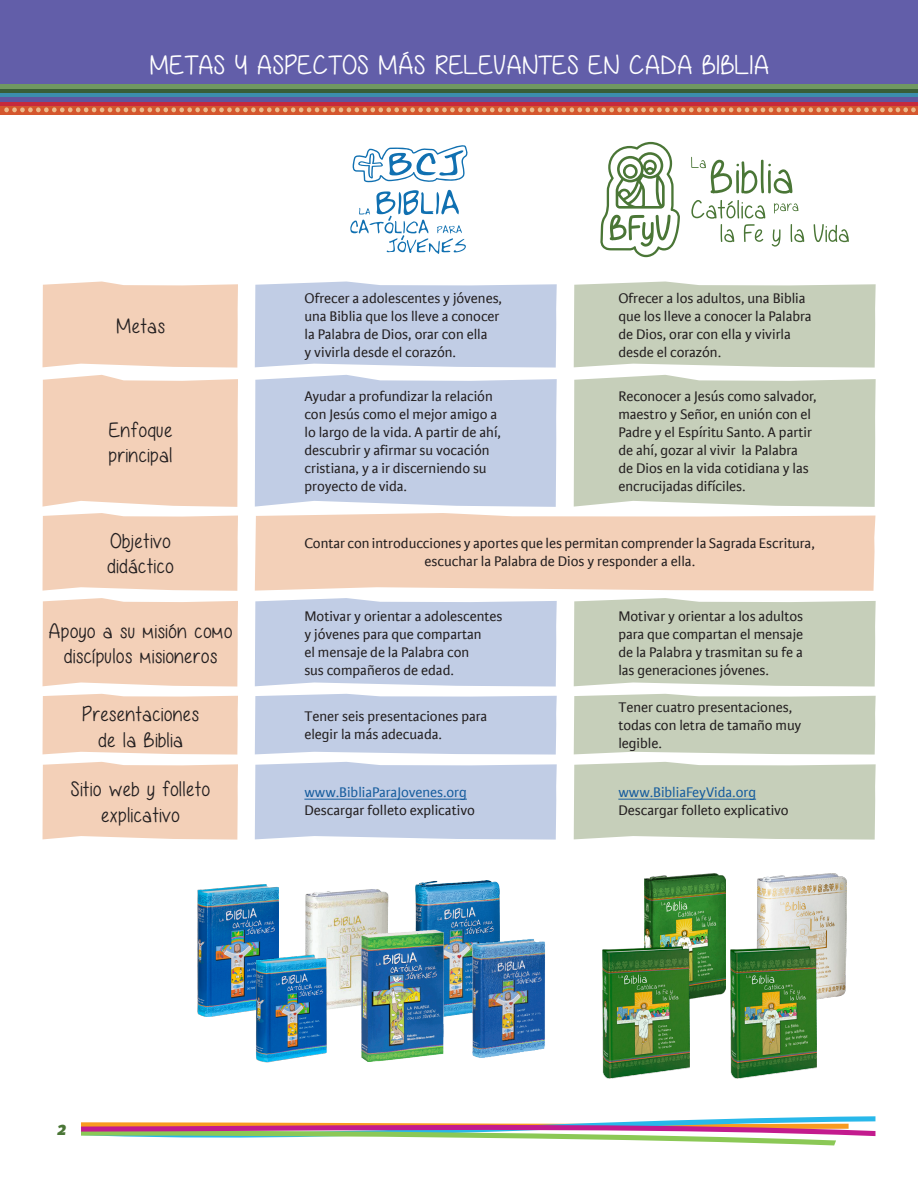
<style>
.page{position:relative;width:918px;height:1188px;background:#fff}
.page>*{position:absolute;margin:0;border:0;box-sizing:border-box;transform-origin:0 0}
.t1{font:27px "Anjelika Rose";letter-spacing:.04em;color:#fff}
.t2{font:21px/25.5px "Anjelika Rose";letter-spacing:.04em;color:#231f20;text-align:center}
.t3{font:italic 800 19.5px "Karmina Sans W01";color:#4a7636}
.t4{font:15px/18px "Karmina Sans W01";color:#231f20}
.t5{font:15px "Karmina Sans W01";color:#175d9e}
</style>
<div class="page">
<div style="left:0;top:0;width:918px;height:84px;background:#625ea9"></div>
<div style="left:574px;top:282px;width:302px;height:86px;background:#c6cfba"></div>
<div style="left:574px;top:375px;width:302px;height:132px;background:#c6cfba"></div>
<div style="left:574px;top:598px;width:302px;height:89px;background:#c6cfba"></div>
<div style="left:574px;top:694px;width:302px;height:61px;background:#c6cfba"></div>
<svg style="left:574px;top:762px;width:302px;height:78px"></svg>
<div style="left:255px;top:282px;width:302px;height:86px;background:#c1cde5"></div>
<div style="left:43px;top:282px;width:195px;height:86px;background:#f3d0b8"></div>
<div style="left:255px;top:375px;width:302px;height:132px;background:#c1cde5"></div>
<div style="left:43px;top:375px;width:195px;height:132px;background:#f3d0b8"></div>
<div style="left:255px;top:513px;width:620px;height:78px;background:#f3d0b8"></div>
<div style="left:43px;top:513px;width:195px;height:78px;background:#f3d0b8"></div>
<div style="left:255px;top:598px;width:302px;height:89px;background:#c1cde5"></div>
<div style="left:43px;top:598px;width:195px;height:89px;background:#f3d0b8"></div>
<svg style="left:255px;top:694px;width:302px;height:61px"></svg>
<svg style="left:43px;top:694px;width:195px;height:61px"></svg>
<svg style="left:255px;top:762px;width:302px;height:78px"></svg>
<div style="left:43px;top:762px;width:195px;height:78px;background:#f3d0b8"></div>
<hr style="left:304px;top:799px;width:163px;height:1px;background:#175d9e">
<hr style="left:618px;top:799px;width:138px;height:1px;background:#175d9e">
<svg style="left:350px;top:190px;width:116px;height:64px"></svg>
<svg style="left:353px;top:145px;width:115px;height:38px"></svg>
<svg style="left:691px;top:157px;width:101px;height:37px"></svg>
<svg style="left:774px;top:203px;width:24px;height:11px"></svg>
<svg style="left:691px;top:200px;width:74px;height:42px"></svg>
<svg style="left:771px;top:229px;width:10px;height:18px"></svg>
<svg style="left:791px;top:224px;width:13px;height:18px"></svg>
<svg style="left:814px;top:224px;width:35px;height:18px"></svg>
<svg style="left:600px;top:142px;width:80px;height:115px"></svg>
<img style="left:757px;top:874px;width:89px;height:126px">
<img style="left:645px;top:874px;width:80px;height:132px">
<img style="left:730px;top:946px;width:87px;height:132px">
<img style="left:603px;top:946px;width:86px;height:132px">
<img style="left:416px;top:881px;width:83px;height:136px">
<img style="left:197px;top:884px;width:82px;height:132px">
<img style="left:305px;top:889px;width:84px;height:120px">
<img style="left:468px;top:929px;width:77px;height:129px">
<img style="left:252px;top:939px;width:82px;height:124px">
<img style="left:361px;top:929px;width:84px;height:132px">
<svg style="left:81px;top:1116px;width:794px;height:29px"></svg>
<hr style="left:0;top:93px;width:918px;height:4px;background:#3b8ead">
<hr style="left:0;top:89px;width:918px;height:4px;background:#385e37">
<div style="left:0;top:84px;width:918px;height:5px;background:#709861"></div>
<hr style="left:0;top:102px;width:918px;height:4px;background:#c62a3c">
<svg style="left:0;top:106px;width:918px;height:8px;fill:#d5572e"></svg>
<div style="left:0;top:97px;width:918px;height:5px;background:#60569e"></div>
<svg style="left:4px;top:107px;width:912px;height:5px"></svg>
<p class="t1" style="left:150px;top:49px;width:621px">METAS Y ASPECTOS MÁS RELEVANTES EN CADA BIBLIA</p>
<p class="t2" style="left:116px;top:313px;width:49px">Metas</p>
<p class="t2" style="left:109px;top:416px;width:65px">Enfoque</p>
<p class="t2" style="left:109px;top:442px;width:65px">principal</p>
<p class="t2" style="left:110px;top:527px;width:62px">Objetivo</p>
<p class="t2" style="left:107px;top:553px;width:68px">didáctico</p>
<p class="t2" style="left:48px;top:618px;width:185px">Apoyo a su misión como discípulos misioneros</p>
<p class="t2" style="left:82px;top:701px;width:118px">Presentaciones</p>
<p class="t2" style="left:98px;top:727px;width:86px">de la Biblia</p>
<p class="t2" style="left:71px;top:776px;width:140px">Sitio web y folleto explicativo</p>
<p class="t4" style="left:305px;top:289px;width:199px">Ofrecer a adolescentes y jóvenes, una Biblia que los lleve a conocer la Palabra de Dios, orar con ella</p>
<p class="t4" style="left:305px;top:343px;width:153px">y vivirla desde el corazón.</p>
<p class="t4" style="left:305px;top:388px;width:198px">Ayudar a profundizar la relación con Jesús como el mejor amigo a lo largo de la vida. A partir de ahí, descubrir y afirmar su vocación cristiana, y a ir discerniendo su proyecto de vida.</p>
<p class="t4" style="left:618px;top:289px;width:195px">Ofrecer a los adultos, una Biblia que los lleve a conocer la Palabra de Dios, orar con ella y vivirla desde el corazón.</p>
<p class="t4" style="left:618px;top:388px;width:200px">Reconocer a Jesús como salvador, maestro y Señor, en unión con el<br>Padre y el Espíritu Santo. A partir de ahí, gozar al vivir la Palabra<br>de Dios en la vida cotidiana y las encrucijadas difíciles.</p>
<p class="t4" style="left:305px;top:535px;width:512px;text-align:center">Contar con introducciones y aportes que les permitan comprender la Sagrada Escritura, escuchar la Palabra de Dios y responder a ella.</p>
<p class="t4" style="left:304px;top:607px;width:200px">Motivar y orientar a adolescentes y jóvenes para que compartan</p>
<p class="t4" style="left:304px;top:643px;width:166px">el mensaje de la Palabra con</p>
<p class="t4" style="left:304px;top:661px;width:151px">sus compañeros de edad.</p>
<p class="t4" style="left:304px;top:707px;width:184px">Tener seis presentaciones para elegir la más adecuada.</p>
<p class="t5" style="left:304px;top:784px;width:164px">www.BibliaParaJovenes.org</p>
<p class="t4" style="left:304px;top:802px;width:172px">Descargar folleto explicativo</p>
<p class="t4" style="left:618px;top:607px;width:186px">Motivar y orientar a los adultos para que compartan el mensaje</p>
<p class="t4" style="left:618px;top:643px;width:186px">de la Palabra y trasmitan su fe a las generaciones jóvenes.</p>
<p class="t4" style="left:618px;top:698px;width:185px">Tener cuatro presentaciones, todas con letra de tamaño muy legible.</p>
<p class="t5" style="left:618px;top:784px;width:139px">www.BibliaFeyVida.org</p>
<p class="t4" style="left:618px;top:802px;width:172px">Descargar folleto explicativo</p>
<p class="t3" style="left:57px;top:1118px;width:11px">2</p>
</div>
